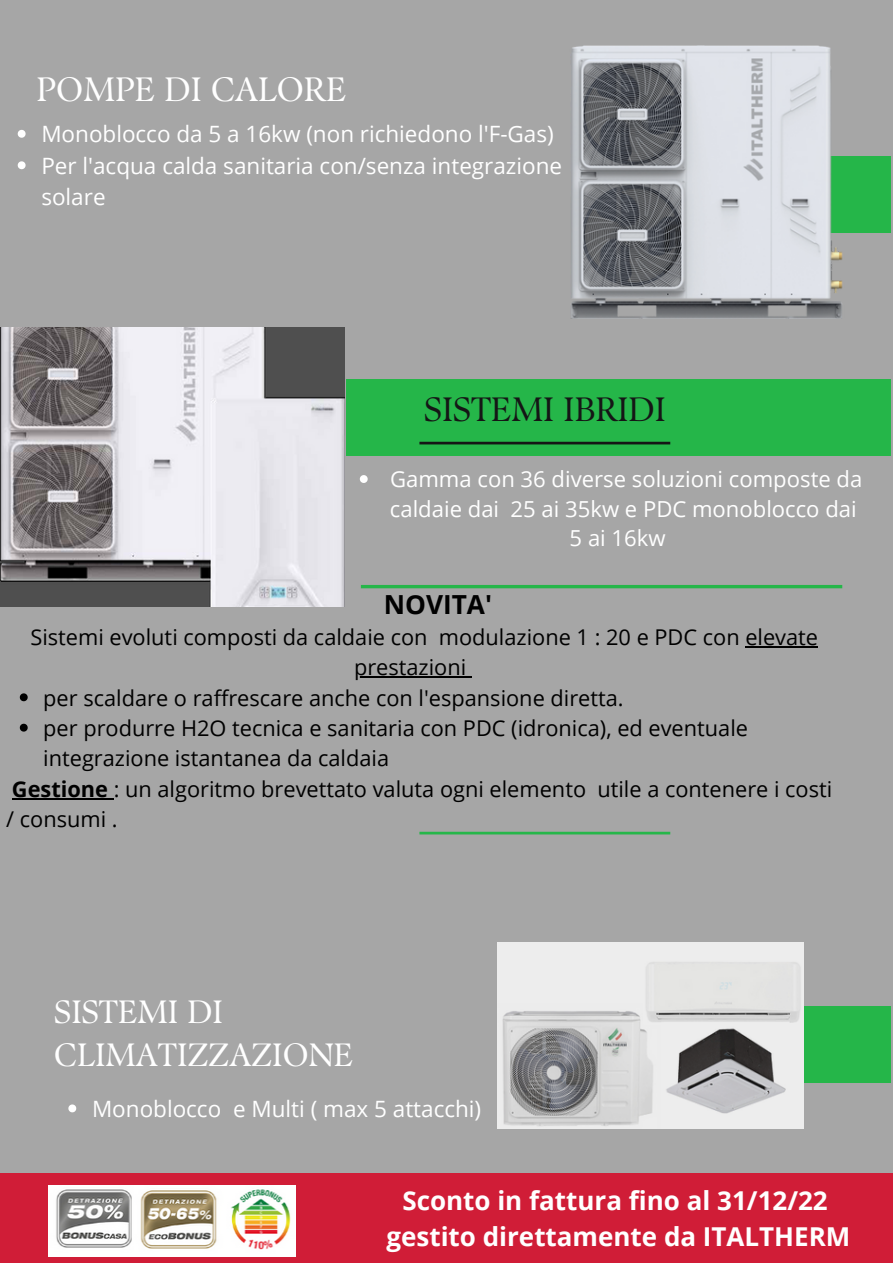
<style>
.page{position:relative;width:893px;height:1264px;background:#fff}
.page>*{position:absolute;margin:0;border:0;box-sizing:border-box;transform-origin:0 0}
.t1{font:33.75px "TY Serif D";color:#151616}
.t2{font:33.75px "TY Serif D";color:#fff}
.t3{font:32.25px/42.8px "TY Serif D";color:#fff}
.t4{font:700 26.25px "Open Sans";color:#000}
.t5{font:700 25.95px/35.5px "Open Sans";color:#fff;text-align:center}
.t6{font:22.5px/31.5px "Open Sans";color:#fff}
.t7{font:22.05px "Open Sans";color:#fff}
.t8{font:21.75px/30.3px "Open Sans";color:#000}
.s1{font-weight:700}
</style>
<div class="page">
<div style="left:0;top:0;width:892px;height:1262px;background:#a6a6a6"></div>
<div style="left:579px;top:156px;width:311px;height:77px;background:#25b649"></div>
<img style="left:571px;top:45px;width:272px;height:273px">
<div style="left:346px;top:379px;width:544px;height:76px;background:#25b649"></div>
<img style="left:0;top:327px;width:344px;height:279px">
<div style="left:0;top:1173px;width:892px;height:89px;background:#d01d37"></div>
<hr style="left:419px;top:441px;width:251px;height:3px;background:#151616">
<svg style="left:20px;top:693px;width:8px;height:8px"></svg>
<svg style="left:20px;top:723px;width:8px;height:8px"></svg>
<hr style="left:745px;top:646px;width:73px;height:1px;background:#000">
<hr style="left:354px;top:676px;width:112px;height:1px;background:#000">
<hr style="left:12px;top:798px;width:102px;height:1px;background:#000">
<hr style="left:419px;top:831px;width:251px;height:3px;background:#25b649">
<div style="left:497px;top:1006px;width:394px;height:77px;background:#25b649"></div>
<img style="left:497px;top:942px;width:306px;height:186px">
<img style="left:49px;top:1185px;width:246px;height:71px">
<svg style="left:18px;top:130px;width:8px;height:8px"></svg>
<svg style="left:18px;top:161px;width:8px;height:8px"></svg>
<svg style="left:68px;top:1104px;width:8px;height:8px"></svg>
<svg style="left:360px;top:475px;width:7px;height:8px"></svg>
<hr style="left:361px;top:585px;width:481px;height:3px;background:#25b649">
<h1 class="t2" style="left:37px;top:68px;width:311px">POMPE DI CALORE</h1>
<p class="t6" style="left:41px;top:118px;width:522px">Monoblocco da 5 a 16kw (non richiedono l'F-Gas)<br>Per l'acqua calda sanitaria con/senza integrazione solare</p>
<h1 class="t1" style="left:424px;top:389px;width:243px">SISTEMI IBRIDI</h1>
<p class="t7" style="left:390px;top:464px;width:474px">Gamma con 36 diverse soluzioni composte da</p>
<p class="t7" style="left:390px;top:493px;width:468px">caldaie dai 25 ai 35kw e PDC monoblocco dai</p>
<p class="t7" style="left:569px;top:522px;width:97px">5 ai 16kw</p>
<p class="t4" style="left:384px;top:585px;width:110px">NOVITA'</p>
<p class="t8" style="left:354px;top:621px;width:465px;text-indent:-323px">Sistemi evoluti composti da caldaie con modulazione 1 : 20 e PDC con elevate prestazioni</p>
<p class="t8" style="left:43px;top:682px;width:706px">per scaldare o raffrescare anche con l'espansione diretta.<br>per produrre H2O tecnica e sanitaria con PDC (idronica), ed eventuale integrazione istantanea da caldaia</p>
<p class="t8" style="left:6px;top:773px;width:827px"><span class="s1">Gestione</span> : un algoritmo brevettato valuta ogni elemento utile a contenere i costi / consumi .</p>
<h2 class="t3" style="left:54px;top:990px;width:300px">SISTEMI DI<br>CLIMATIZZAZIONE</h2>
<p class="t6" style="left:92px;top:1092px;width:390px">Monoblocco e Multi ( max 5 attacchi)</p>
<p class="t5" style="left:386px;top:1182px;width:465px">Sconto in fattura fino al 31/12/22 gestito direttamente da ITALTHERM</p>
</div>
